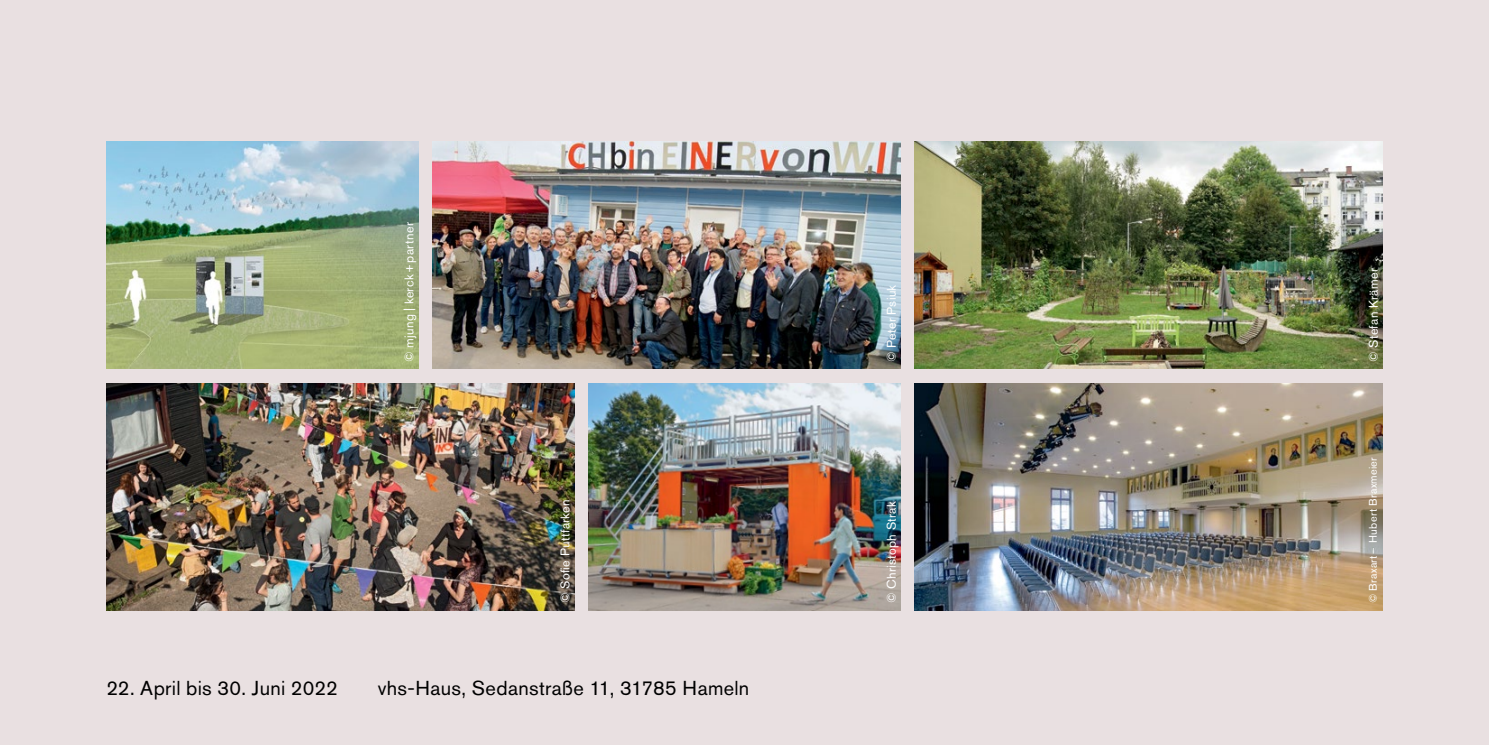
<style>
.page{position:relative;width:1489px;height:745px;background:#fff}
.page>*{position:absolute;margin:0;border:0;box-sizing:border-box;transform-origin:0 0}
.t1{font:20px "Akzidenz Grotesk Pro";letter-spacing:.015em;color:#000}
.t2{font:12.5px "Akzidenz Grotesk Pro";letter-spacing:.025em;color:#fff}
.t3{font:11px "Akzidenz Grotesk Pro";letter-spacing:.03em;color:#fff}
</style>
<div class="page">
<div style="left:0;top:0;width:1488px;height:744px;background:#e9e0e1"></div>
<img style="left:106px;top:142px;width:312px;height:227px">
<img style="left:432px;top:142px;width:468px;height:227px">
<img style="left:106px;top:383px;width:468px;height:226px">
<img style="left:914px;top:383px;width:468px;height:226px">
<img style="left:588px;top:383px;width:312px;height:226px">
<img style="left:914px;top:142px;width:468px;height:227px">
<p class="t2" style="left:401px;top:361px;width:141px;rotate:-90deg">© mjung | kerck+partner</p>
<p class="t2" style="left:883px;top:361px;width:79px;rotate:-90deg">© Peter Psiuk</p>
<p class="t2" style="left:557px;top:602px;width:105px;rotate:-90deg">© Sofie Puttfarken</p>
<p class="t2" style="left:883px;top:602px;width:103px;rotate:-90deg">© Christoph Strak</p>
<h1 class="t1" style="left:106px;top:675px;width:233px">22. April bis 30. Juni 2022</h1>
<h1 class="t1" style="left:377px;top:675px;width:373px">vhs-Haus, Sedanstraße 11, 31785 Hameln</h1>
<p class="t2" style="left:1365px;top:361px;width:95px;rotate:-90deg">© Stefan Krämer</p>
<p class="t3" style="left:1365px;top:602px;width:147px;rotate:-90deg">© Braxart– Hubert Braxmeier</p>
</div>
